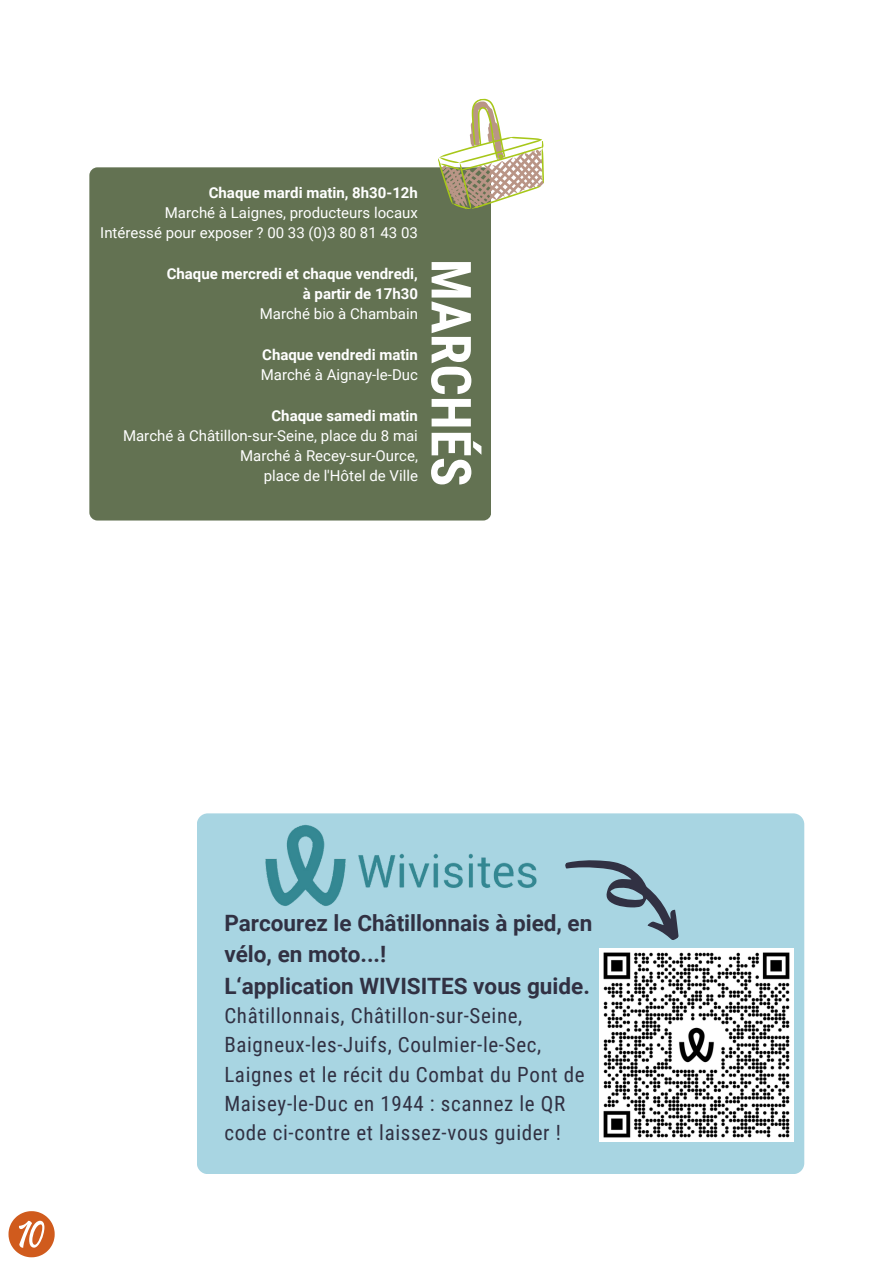
<style>
.page{position:relative;width:894px;height:1264px;background:#fff}
.page>*{position:absolute;margin:0;border:0;box-sizing:border-box;transform-origin:0 0}
.t1{font:700 55.2px "Roboto Condensed";color:#fff}
.t2{font:700 22.5px/31.5px "Roboto";color:#313143}
.t3{font:21px/29.2px "Roboto Condensed";letter-spacing:.03em;color:#313143}
.t4{font:15px "Roboto";color:#fff}
.t5{font:700 15px "Roboto";color:#fff}
</style>
<div class="page">
<svg style="left:9px;top:1211px;width:46px;height:46px"></svg>
<div style="left:197px;top:813px;width:607px;height:361px;background:#a8d5e2;border-radius:11px"></div>
<svg style="left:565px;top:860px;width:114px;height:80px"></svg>
<img style="left:599px;top:948px;width:194px;height:193px">
<img style="left:264px;top:813px;width:274px;height:93px">
<div style="left:89px;top:167px;width:402px;height:353px;background:#637252;border-radius:8px"></div>
<svg style="left:428px;top:98px;width:116px;height:111px"></svg>
<p class="t5" style="left:209px;top:184px;width:211px">Chaque mardi matin, 8h30-12h</p>
<p class="t4" style="left:165px;top:204px;width:254px">Marché à Laignes, producteurs locaux</p>
<p class="t4" style="left:100px;top:224px;width:319px">Intéressé pour exposer ? 00 33 (0)3 80 81 43 03</p>
<p class="t5" style="left:167px;top:265px;width:253px">Chaque mercredi et chaque vendredi,</p>
<p class="t5" style="left:303px;top:285px;width:117px">à partir de 17h30</p>
<p class="t4" style="left:260px;top:305px;width:160px">Marché bio à Chambain</p>
<p class="t5" style="left:262px;top:346px;width:157px">Chaque vendredi matin</p>
<p class="t4" style="left:261px;top:366px;width:159px">Marché à Aignay-le-Duc</p>
<p class="t5" style="left:271px;top:406px;width:148px">Chaque samedi matin</p>
<p class="t4" style="left:123px;top:427px;width:296px">Marché à Châtillon-sur-Seine, place du 8 mai</p>
<h1 class="t4" style="left:240px;top:447px;width:179px">Marché à Recey-sur-Ource,</h1>
<p class="t4" style="left:264px;top:467px;width:156px">place de l'Hôtel de Ville</p>
<p class="t1" style="left:482px;top:259px;width:229px;rotate:90deg">MARCHÉS</p>
<p class="t2" style="left:224px;top:907px;width:369px">Parcourez le Châtillonnais à pied, en vélo, en moto...!<br>L‘application WIVISITES vous guide.</p>
<p class="t3" style="left:224px;top:1001px;width:362px">Châtillonnais, Châtillon-sur-Seine, Baigneux-les-Juifs, Coulmier-le-Sec, Laignes et le récit du Combat du Pont de Maisey-le-Duc en 1944 : scannez le QR code ci-contre et laissez-vous guider !</p>
</div>
